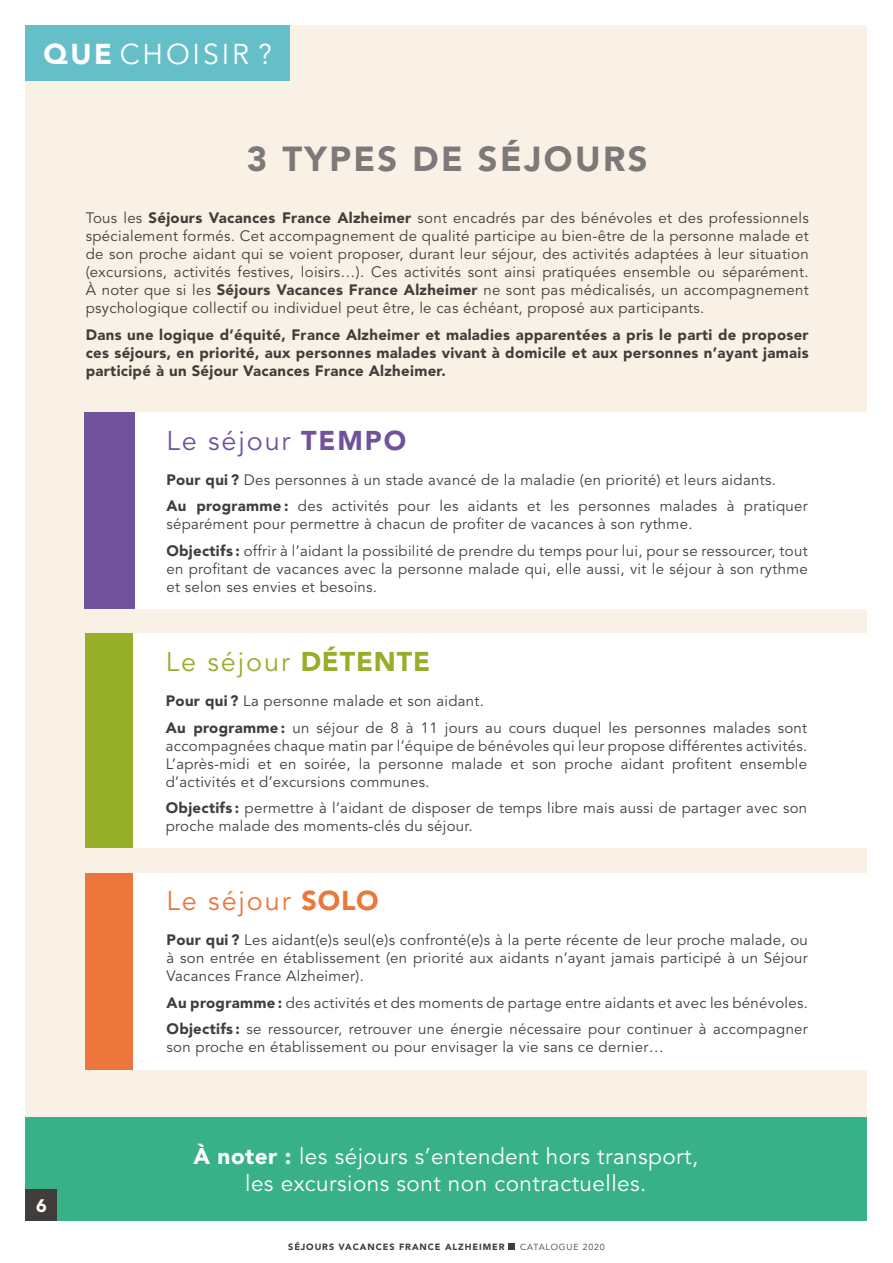
<style>
.page{position:relative;width:893px;height:1263px;background:#fff}
.page>*{position:absolute;margin:0;border:0;box-sizing:border-box;transform-origin:0 0}
.t1{font:900 34.5px "Avenir LT Std";letter-spacing:.07em;color:#7c7a79}
.t2{font:28.5px "Avenir LT Std";letter-spacing:.1em;color:#fff}
.t3{font:27px "Avenir LT Std";letter-spacing:.07em;color:#96ae28}
.t4{font:27px "Avenir LT Std";letter-spacing:.07em;color:#70529d}
.t5{font:27px "Avenir LT Std";letter-spacing:.07em;color:#ec763b}
.t6{font:22.5px/27px "Avenir LT Std";letter-spacing:.02em;color:#fff;text-align:center}
.t7{font:900 18px "Avenir LT Std";color:#fff}
.t8{font:15px/18px "Avenir LT Std";letter-spacing:.02em;color:#413d3a}
.t9{font:900 15px/18px "Avenir LT Std";letter-spacing:.02em;color:#413d3a;text-align:justify}
.t10{font:900 9px "Avenir LT Std";letter-spacing:.1em;color:#413d3a}
.t11{font:8.7px "Avenir LT Std";letter-spacing:.1em;color:#413d3a}
.s1{font-weight:900}
</style>
<div class="page">
<svg style="left:509px;top:1244px;width:6px;height:6px"></svg>
<div style="left:25px;top:26px;width:842px;height:1195px;background:#f9f1e6"></div>
<div style="left:25px;top:1117px;width:842px;height:104px;background:#38b188"></div>
<div style="left:86px;top:412px;width:781px;height:197px;background:#fff"></div>
<div style="left:85px;top:412px;width:50px;height:197px;background:#70529d"></div>
<div style="left:85px;top:634px;width:782px;height:214px;background:#fff"></div>
<div style="left:85px;top:634px;width:48px;height:214px;background:#96ae28"></div>
<div style="left:86px;top:873px;width:781px;height:196px;background:#fff"></div>
<div style="left:85px;top:873px;width:48px;height:196px;background:#ec763b"></div>
<div style="left:26px;top:26px;width:264px;height:55px;background:#65bfc9"></div>
<div style="left:26px;top:1189px;width:31px;height:32px;background:#413d3a"></div>
<h2 class="t2" style="left:44px;top:38px;width:230px"><span class="s1">QUE</span> CHOISIR ?</h2>
<h1 class="t1" style="left:247px;top:138px;width:402px">3 TYPES DE SÉJOURS</h1>
<p class="t8" style="left:86px;top:209px;width:724px;text-align:justify">Tous les <span class="s1">Séjours Vacances France Alzheimer</span> sont encadrés par des bénévoles et des professionnels spécialement formés. Cet accompagnement de qualité participe au bien-être de la personne malade et de son proche aidant qui se voient proposer, durant leur séjour, des activités adaptées à leur situation (excursions, activités festives, loisirs…). Ces activités sont ainsi pratiquées ensemble ou séparément.<br>À noter que si les <span class="s1">Séjours Vacances France Alzheimer</span> ne sont pas médicalisés, un accompagnement psychologique collectif ou individuel peut être, le cas échéant, proposé aux participants.</p>
<p class="t9" style="left:86px;top:325px;width:724px">Dans une logique d’équité, France Alzheimer et maladies apparentées a pris le parti de proposer ces séjours, en priorité, aux personnes malades vivant à domicile et aux personnes n’ayant jamais participé à un Séjour Vacances France Alzheimer.</p>
<h3 class="t4" style="left:166px;top:425px;width:241px">Le séjour <span class="s1">TEMPO</span></h3>
<p class="t8" style="left:166px;top:467px;width:643px;line-height:26.5px"><span class="s1">Pour qui ?</span> Des personnes à un stade avancé de la maladie (en priorité) et leurs aidants.<br><span class="s1">Au programme :</span> des activités pour les aidants et les personnes malades à pratiquer</p>
<p class="t8" style="left:166px;top:511px;width:643px;line-height:26.5px">séparément pour permettre à chacun de profiter de vacances à son rythme.<br><span class="s1">Objectifs :</span> offrir à l’aidant la possibilité de prendre du temps pour lui, pour se ressourcer, tout</p>
<p class="t8" style="left:166px;top:560px;width:643px">en profitant de vacances avec la personne malade qui, elle aussi, vit le séjour à son rythme et selon ses envies et besoins.</p>
<h3 class="t3" style="left:166px;top:646px;width:266px">Le séjour <span class="s1">DÉTENTE</span></h3>
<p class="t8" style="left:166px;top:688px;width:643px;line-height:26.5px"><span class="s1">Pour qui ?</span> La personne malade et son aidant.<br><span class="s1">Au programme :</span> un séjour de 8 à 11 jours au cours duquel les personnes malades sont</p>
<p class="t8" style="left:166px;top:737px;width:643px;text-align:justify">accompagnées chaque matin par l’équipe de bénévoles qui leur propose différentes activités.<br>L’après-midi et en soirée, la personne malade et son proche aidant profitent ensemble d’activités et d’excursions communes.</p>
<p class="t8" style="left:166px;top:799px;width:643px"><span class="s1">Objectifs :</span> permettre à l’aidant de disposer de temps libre mais aussi de partager avec son proche malade des moments-clés du séjour.</p>
<h3 class="t5" style="left:167px;top:885px;width:214px">Le séjour <span class="s1">SOLO</span></h3>
<p class="t8" style="left:167px;top:931px;width:643px;text-align:justify"><span class="s1">Pour qui ?</span> Les aidant(e)s seul(e)s confronté(e)s à la perte récente de leur proche malade, ou à son entrée en établissement (en priorité aux aidants n’ayant jamais participé à un Séjour Vacances France Alzheimer).</p>
<p class="t8" style="left:167px;top:990px;width:643px;line-height:26.5px"><span class="s1">Au programme :</span> des activités et des moments de partage entre aidants et avec les bénévoles.<br><span class="s1">Objectifs :</span> se ressourcer, retrouver une énergie nécessaire pour continuer à accompagner</p>
<p class="t8" style="left:167px;top:1038px;width:499px">son proche en établissement ou pour envisager la vie sans ce dernier…</p>
<p class="t7" style="left:36px;top:1195px;width:12px">6</p>
<h3 class="t6" style="left:193px;top:1143px;width:506px"><span class="s1">À noter :</span> les séjours s’entendent hors transport, les excursions sont non contractuelles.</h3>
<p class="t10" style="left:288px;top:1242px;width:218px">SÉJOURS VACANCES FRANCE ALZHEIMER</p>
<p class="t11" style="left:520px;top:1242px;width:86px">CATALOGUE 2020</p>
</div>
